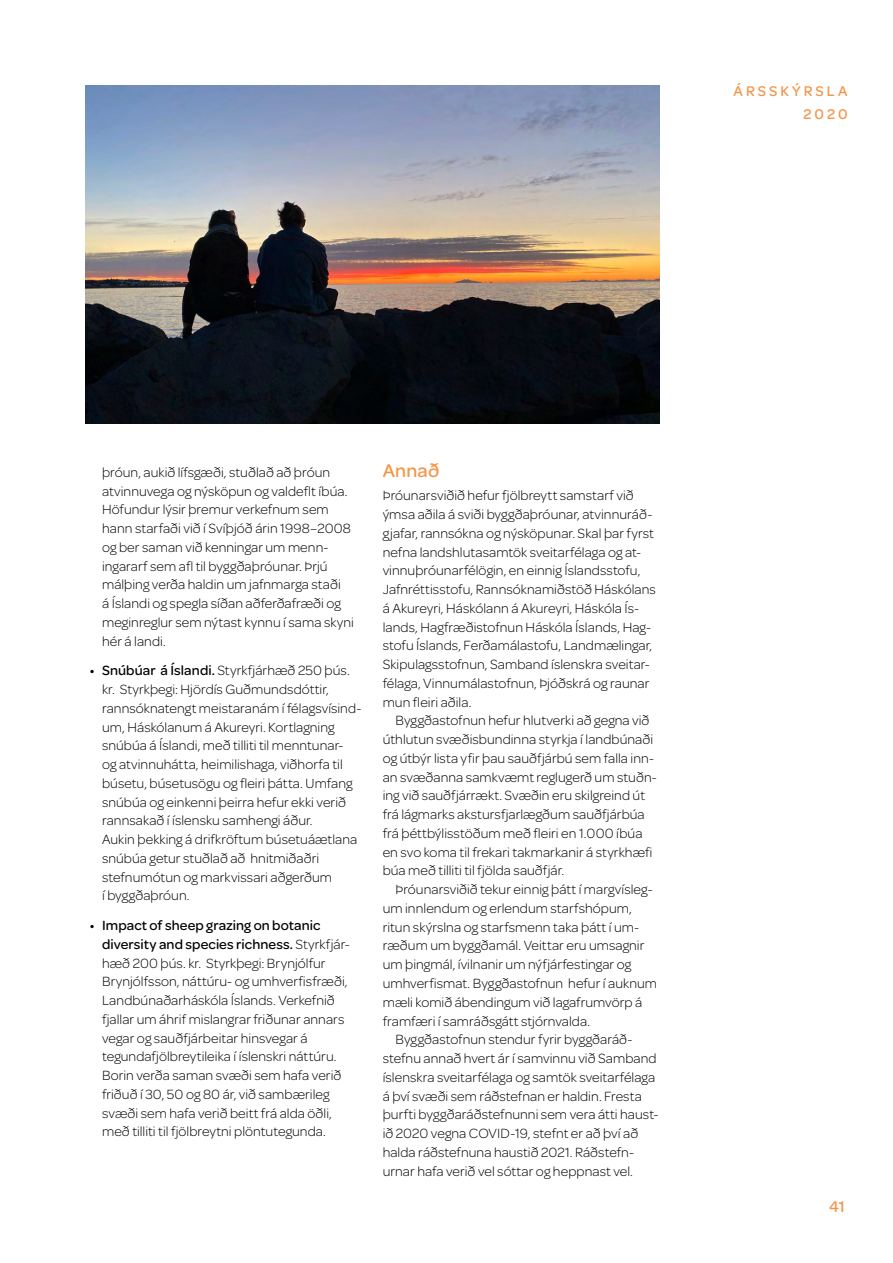
<style>
.page{position:relative;width:893px;height:1263px;background:#fff}
.page>*{position:absolute;margin:0;border:0;box-sizing:border-box;transform-origin:0 0}
.t1{font:500 19.5px "Omnes";letter-spacing:.015em;color:#f39548}
.t2{font:500 16.5px "Omnes";color:#f39548}
.t3{font:500 15px/22.5px "Omnes";letter-spacing:.2em;color:#f39548;text-align:right}
.t4{font:300 14.25px/18.8px "Omnes";letter-spacing:.005em;color:#000}
.s1{font-weight:500}
</style>
<div class="page">
<img style="left:85px;top:85px;width:574px;height:338px">
<p class="t3" style="left:734px;top:80px;width:116px">ÁRSSKÝRSLA<br>2020</p>
<p class="t4" style="left:102px;top:463px;width:253px">þróun, aukið lífsgæði, stuðlað að þróun atvinnuvega og nýsköpun og valdeflt íbúa.<br>Höfundur lýsir þremur verkefnum sem hann starfaði við í Svíþjóð árin 1998–2008 og ber saman við kenningar um menn&shy;ingararf sem afl til byggðaþróunar. Þrjú málþing verða haldin um jafnmarga staði<br>á Íslandi og spegla síðan aðferðafræði og meginreglur sem nýtast kynnu í sama skyni hér á landi.</p>
<p class="t4" style="left:102px;top:661px;width:261px;text-indent:-12px"><span class="s1">• Snúbúar á Íslandi.</span> Styrkfjárhæð 250 þús. kr. Styrkþegi: Hjördís Guðmundsdóttir, rannsóknatengt meistaranám í félagsvísind&shy;um, Háskólanum á Akureyri. Kortlagning snúbúa á Íslandi, með tilliti til menntunar&shy;og atvinnuhátta, heimilishaga, viðhorfa til búsetu, búsetusögu og fleiri þátta. Umfang snúbúa og einkenni þeirra hefur ekki verið rannsakað í íslensku samhengi áður.<br>Aukin þekking á drifkröftum búsetuáætlana snúbúa getur stuðlað að hnitmiðaðri stefnumótun og markvissari aðgerðum<br>í byggðaþróun.</p>
<p class="t4" style="left:102px;top:916px;width:249px;text-indent:-12px"><span class="s1">• Impact of sheep grazing on botanic diversity and species richness.</span> Styrkfjár&shy;hæð 200 þús. kr. Styrkþegi: Brynjólfur Brynjólfsson, náttúru- og umhverfisfræði, Landbúnaðarháskóla Íslands. Verkefnið fjallar um áhrif mislangrar friðunar annars vegar og sauðfjárbeitar hinsvegar á tegundafjölbreytileika í íslenskri náttúru.<br>Borin verða saman svæði sem hafa verið friðuð í 30, 50 og 80 ár, við sambærileg svæði sem hafa verið beitt frá alda öðli, með tilliti til fjölbreytni plöntutegunda.</p>
<h1 class="t1" style="left:383px;top:460px;width:58px">Annað</h1>
<p class="t4" style="left:383px;top:486px;width:275px">Þróunarsviðið hefur fjölbreytt samstarf við ýmsa aðila á sviði byggðaþróunar, atvinnuráð&shy;gjafar, rannsókna og nýsköpunar. Skal þar fyrst nefna landshlutasamtök sveitarfélaga og at&shy;vinnuþróunarfélögin, en einnig Íslandsstofu, Jafnréttisstofu, Rannsóknamiðstöð Háskólans á Akureyri, Háskólann á Akureyri, Háskóla Ís&shy;lands, Hagfræðistofnun Háskóla Íslands, Hag&shy;stofu Íslands, Ferðamálastofu, Landmælingar, Skipulagsstofnun, Samband íslenskra sveitar&shy;félaga, Vinnumálastofnun, Þjóðskrá og raunar mun fleiri aðila.</p>
<p class="t4" style="left:383px;top:711px;width:276px;text-indent:13px">Byggðastofnun hefur hlutverki að gegna við úthlutun svæðisbundinna styrkja í landbúnaði og útbýr lista yfir þau sauðfjárbú sem falla inn&shy;an svæðanna samkvæmt reglugerð um stuðn&shy;ing við sauðfjárrækt. Svæðin eru skilgreind út frá lágmarks akstursfjarlægðum sauðfjárbúa frá þéttbýlisstöðum með fleiri en 1.000 íbúa en svo koma til frekari takmarkanir á styrkhæfi búa með tilliti til fjölda sauðfjár.</p>
<p class="t4" style="left:395px;top:880px;width:259px">Þróunarsviðið tekur einnig þátt í margvísleg-</p>
<p class="t4" style="left:383px;top:899px;width:251px">um innlendum og erlendum starfshópum,</p>
<p class="t4" style="left:383px;top:918px;width:258px">ritun skýrslna og starfsmenn taka þátt í um-</p>
<p class="t4" style="left:383px;top:936px;width:263px">ræðum um byggðamál. Veittar eru umsagnir</p>
<p class="t4" style="left:383px;top:955px;width:250px">um þingmál, ívilnanir um nýfjárfestingar og</p>
<p class="t4" style="left:383px;top:974px;width:276px">umhverfismat. Byggðastofnun hefur í auknum</p>
<p class="t4" style="left:383px;top:993px;width:261px">mæli komið ábendingum við lagafrumvörp á</p>
<p class="t4" style="left:383px;top:1011px;width:209px">framfæri í samráðsgátt stjórnvalda.</p>
<p class="t4" style="left:395px;top:1030px;width:238px">Byggðastofnun stendur fyrir byggðaráð-</p>
<p class="t4" style="left:383px;top:1049px;width:275px">stefnu annað hvert ár í samvinnu við Samband</p>
<p class="t4" style="left:383px;top:1068px;width:274px">íslenskra sveitarfélaga og samtök sveitarfélaga</p>
<p class="t4" style="left:383px;top:1086px;width:261px">á því svæði sem ráðstefnan er haldin. Fresta</p>
<p class="t4" style="left:383px;top:1105px;width:276px">þurfti byggðaráðstefnunni sem vera átti haust-</p>
<p class="t4" style="left:383px;top:1124px;width:257px">ið 2020 vegna COVID-19, stefnt er að því að</p>
<p class="t4" style="left:383px;top:1143px;width:252px">halda ráðstefnuna haustið 2021. Ráðstefn-</p>
<p class="t4" style="left:383px;top:1161px;width:252px">urnar hafa verið vel sóttar og heppnast vel.</p>
<p class="t2" style="left:829px;top:1197px;width:17px">41</p>
</div>
